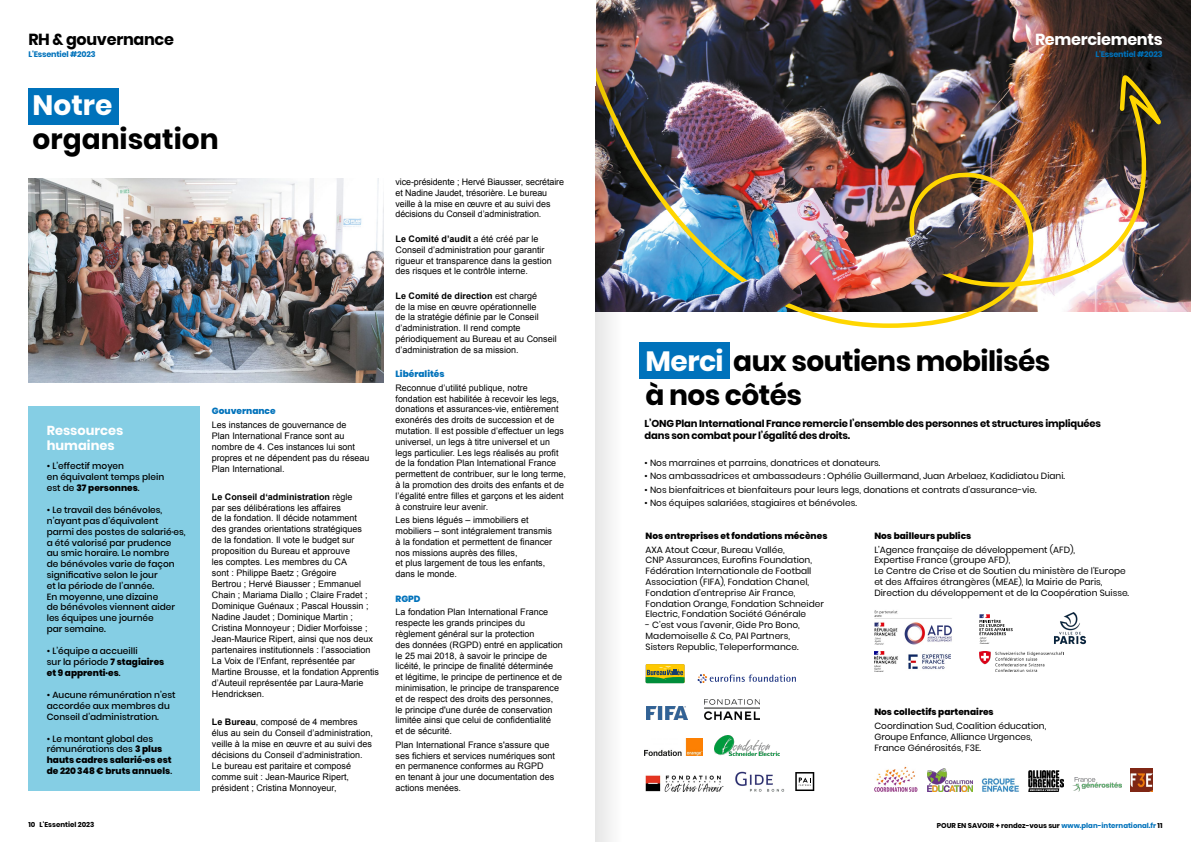
<style>
.page{position:relative;width:1191px;height:842px;background:#fff}
.page>*{position:absolute;margin:0;border:0;box-sizing:border-box;transform-origin:0 0}
.t1{font:700 28px/33.6px "Poppins";letter-spacing:-.02em;color:#000}
.t2{font:700 28px "Poppins";color:#000}
.t3{font:700 28px "Poppins";color:#fff}
.t4{font:700 16px "Poppins";letter-spacing:-.02em;color:#000}
.t5{font:700 16px "Poppins";letter-spacing:-.02em;color:#fff}
.t6{font:700 13px/15.6px "Poppins";color:#fff}
.t7{font:700 10px/12px "Poppins";letter-spacing:-.02em;color:#000}
.t8{font:9px/10.8px "Arial";color:#000}
.t9{font:9px/10.8px "Poppins";color:#000}
.t10{font:500 9px/10.8px "Poppins";color:#000}
.t11{font:800 9px/10.8px "Poppins";color:#000}
.t12{font:800 9px "Poppins";color:#0072bb}
.t13{font:700 8px "Poppins";letter-spacing:-.02em;color:#0072bb}
.t14{font:700 7px "Poppins";color:#000}
.s1{font-weight:800}
.s2{font-weight:500}
.s3{font-weight:700}
.s4{color:#fff}
.s5{color:#0072bb}
</style>
<div class="page">
<div style="left:28px;top:88px;width:90px;height:37px;background:#0072bb"></div>
<img style="left:979px;top:0;width:212px;height:49px">
<img style="left:29px;top:178px;width:354px;height:205px">
<div style="left:28px;top:407px;width:172px;height:384px;background:#85cee4"></div>
<div style="left:639px;top:343px;width:90px;height:36px;background:#0072bb"></div>
<img style="left:644px;top:739px;width:58px;height:17px">
<img style="left:715px;top:735px;width:65px;height:21px">
<img style="left:735px;top:772px;width:49px;height:19px">
<img style="left:645px;top:775px;width:78px;height:16px">
<svg style="left:795px;top:772px;width:19px;height:19px"></svg>
<img style="left:799px;top:49px;width:392px;height:279px">
<img style="left:622px;top:0;width:357px;height:312px">
<svg style="left:645px;top:664px;width:39px;height:19px"></svg>
<svg style="left:697px;top:674px;width:99px;height:9px"></svg>
<img style="left:1072px;top:777px;width:49px;height:14px">
<img style="left:1028px;top:770px;width:35px;height:21px">
<img style="left:927px;top:768px;width:45px;height:23px">
<img style="left:874px;top:766px;width:43px;height:25px">
<img style="left:981px;top:778px;width:38px;height:13px">
<img style="left:1130px;top:769px;width:22px;height:22px">
<img style="left:874px;top:610px;width:78px;height:34px">
<svg style="left:979px;top:614px;width:33px;height:30px"></svg>
<img style="left:874px;top:651px;width:76px;height:21px">
<img style="left:1054px;top:612px;width:32px;height:32px">
<img style="left:979px;top:651px;width:84px;height:21px">
<img style="left:646px;top:706px;width:41px;height:13px">
<img style="left:704px;top:699px;width:55px;height:20px">
<img style="left:595px;top:0;width:27px;height:842px">
<h2 class="t4" style="left:28px;top:30px;width:147px">RH &amp; gouvernance</h2>
<p class="t13" style="left:28px;top:49px;width:69px">L'Essentiel #2023</p>
<h1 class="t3" style="left:33px;top:89px;width:81px">Notre</h1>
<h1 class="t2" style="left:33px;top:123px;width:188px">organisation</h1>
<h3 class="t6" style="left:47px;top:422px;width:78px">Ressources humaines</h3>
<p class="t10" style="left:47px;top:461px;width:119px">• L’effectif moyen<br>en équivalent temps plein est de <span class="s1">37 personnes</span>.</p>
<p class="t10" style="left:47px;top:505px;width:140px">• Le travail des bénévoles, n’ayant pas d’équivalent parmi des postes de salarié∙es, a été valorisé par prudence au smic horaire. Le nombre<br>de bénévoles varie de façon significative selon le jour<br>et la période de l’année.<br>En moyenne, une dizaine<br>de bénévoles viennent aider les équipes une journée<br>par semaine.</p>
<p class="t10" style="left:47px;top:646px;width:119px">• L’équipe a accueilli<br>sur la période <span class="s1">7 stagiaires et 9 apprenti·es</span>.</p>
<p class="t10" style="left:47px;top:689px;width:130px">• Aucune rémunération n’est accordée aux membres du<br>Conseil d’administration.</p>
<p class="t11" style="left:47px;top:733px;width:127px"><span class="s2">• Le montant global des rémunérations des</span> 3 plus hauts cadres salarié·es est de 220348 € bruts annuels<span class="s2">.</span></p>
<p class="t12" style="left:212px;top:406px;width:65px">Gouvernance</p>
<p class="t8" style="left:212px;top:419px;width:159px">Les instances de gouvernance de<br>Plan International France sont au nombre de 4. Ces instances lui sont propres et ne dépendent pas du réseau<br>Plan International.</p>
<p class="t8" style="left:212px;top:491px;width:169px"><span class="s3">Le Conseil d‘administration</span> règle<br>par ses délibérations les affaires<br>de la fondation. Il décide notamment<br>des grandes orientations stratégiques<br>de la fondation. Il vote le budget sur proposition du Bureau et approuve<br>les comptes. Les membres du CA<br>sont : Philippe Baetz ; Grégoire<br>Bertrou ; Hervé Biausser ; Emmanuel Chain ; Mariama Diallo ; Claire Fradet ; Dominique Guénaux ; Pascal Houssin ; Nadine Jaudet ; Dominique Martin ; Cristina Monnoyeur ; Didier Morfoisse ; Jean-Maurice Ripert, ainsi que nos deux partenaires institutionnels : l’association La Voix de l’Enfant, représentée par Martine Brousse, et la fondation Apprentis d’Auteuil représentée par Laura-Marie Hendricksen.</p>
<p class="t8" style="left:212px;top:716px;width:163px"><span class="s3">Le Bureau</span>, composé de 4 membres élus au sein du Conseil d’administration, veille à la mise en œuvre et au suivi des décisions du Conseil d’administration.<br>Le bureau est paritaire et composé comme suit : Jean-Maurice Ripert, président ; Cristina Monnoyeur,</p>
<p class="t8" style="left:395px;top:177px;width:170px">vice-présidente ; Hervé Biausser, secrétaire et Nadine Jaudet, trésorière. Le bureau veille à la mise en œuvre et au suivi des décisions du Conseil d’administration.</p>
<p class="t8" style="left:395px;top:233px;width:158px"><span class="s3">Le Comité d’audit</span> a été créé par le Conseil d’administration pour garantir rigueur et transparence dans la gestion des risques et le contrôle interne.</p>
<p class="t8" style="left:395px;top:290px;width:163px"><span class="s3">Le Comité de direction</span> est chargé<br>de la mise en œuvre opérationnelle<br>de la stratégie définie par le Conseil d’administration. Il rend compte périodiquement au Bureau et au Conseil d’administration de sa mission.</p>
<p class="t12" style="left:395px;top:369px;width:51px">Libéralités</p>
<p class="t8" style="left:395px;top:382px;width:172px">Reconnue d’utilité publique, notre fondation est habilitée à recevoir les legs, donations et assurances-vie, entièrement exonérés des droits de succession et de mutation. Il est possible d’effectuer un legs universel, un legs à titre universel et un legs particulier. Les legs réalisés au profit de la fondation Plan International France permettent de contribuer, sur le long terme, à la promotion des droits des enfants et de l’égalité entre filles et garçons et les aident à construire leur avenir.</p>
<p class="t8" style="left:395px;top:515px;width:158px">Les biens légués – immobiliers et mobiliers – sont intégralement transmis à la fondation et permettent de financer nos missions auprès des filles,<br>et plus largement de tous les enfants, dans le monde.</p>
<p class="t12" style="left:395px;top:593px;width:27px">RGPD</p>
<p class="t8" style="left:395px;top:607px;width:169px">La fondation Plan International France respecte les grands principes du règlement général sur la protection<br>des données (RGPD) entré en application le 25 mai 2018, à savoir le principe de licéité, le principe de finalité déterminée et légitime, le principe de pertinence et de minimisation, le principe de transparence et de respect des droits des personnes,<br>le principe d'une durée de conservation limitée ainsi que celui de confidentialité<br>et de sécurité.</p>
<p class="t8" style="left:395px;top:739px;width:161px">Plan International France s'assure que ses fichiers et services numériques sont en permanence conformes au RGPD en tenant à jour une documentation des actions menées.</p>
<h2 class="t5" style="left:1035px;top:30px;width:129px">Remerciements</h2>
<p class="t13" style="left:1095px;top:49px;width:69px">L'Essentiel #2023</p>
<h1 class="t1" style="left:645px;top:345px;width:406px"><span class="s4">Merci</span> aux soutiens mobilisés à nos côtés</h1>
<p class="t7" style="left:644px;top:418px;width:458px">L’ONG Plan International France remercie l’ensemble des personnes et structures impliquées dans son combat pour l’égalité des droits.</p>
<p class="t9" style="left:644px;top:457px;width:237px">• Nos marraines et parrains, donatrices et donateurs.</p>
<p class="t9" style="left:644px;top:471px;width:422px">• Nos ambassadrices et ambassadeurs : Ophélie Guillermand, Juan Arbelaez, Kadidiatou Diani.</p>
<p class="t9" style="left:644px;top:484px;width:393px">• Nos bienfaitrices et bienfaiteurs pour leurs legs, donations et contrats d’assurance-vie.</p>
<p class="t9" style="left:644px;top:498px;width:214px">• Nos équipes salariées, stagiaires et bénévoles.</p>
<p class="t11" style="left:645px;top:530px;width:183px">Nos entreprises et fondations mécènes</p>
<p class="t9" style="left:645px;top:544px;width:180px">AXA Atout Cœur, Bureau Vallée,<br>CNP Assurances, Eurofins Foundation, Fédération Internationale de Football Association (FIFA), Fondation Chanel, Fondation d’entreprise Air France, Fondation Orange, Fondation Schneider Electric, Fondation Société Générale</p>
<p class="t9" style="left:645px;top:620px;width:156px">- C’est vous l’avenir, Gide Pro Bono,<br>Mademoiselle &amp; Co, PAI Partners,<br>Sisters Republic, Teleperformance.</p>
<p class="t11" style="left:874px;top:530px;width:98px">Nos bailleurs publics</p>
<p class="t9" style="left:874px;top:544px;width:256px">L’Agence française de développement (AFD),<br>Expertise France (groupe AFD),<br>Le Centre de Crise et de Soutien du ministère de l’Europe et des Affaires étrangères (MEAE), la Mairie de Paris, Direction du développement et de la Coopération Suisse.</p>
<p class="t11" style="left:874px;top:707px;width:121px">Nos collectifs partenaires</p>
<p class="t9" style="left:874px;top:720px;width:173px">Coordination Sud, Coalition éducation,<br>Groupe Enfance, Alliance Urgences,<br>France Générosités, F3E.</p>
<p class="t14" style="left:28px;top:821px;width:68px">10 L'Essentiel 2023</p>
<p class="t14" style="left:937px;top:821px;width:227px">POUR EN SAVOIR + rendez-vous sur <span class="s5">www.plan-international.fr</span> 11</p>
</div>
